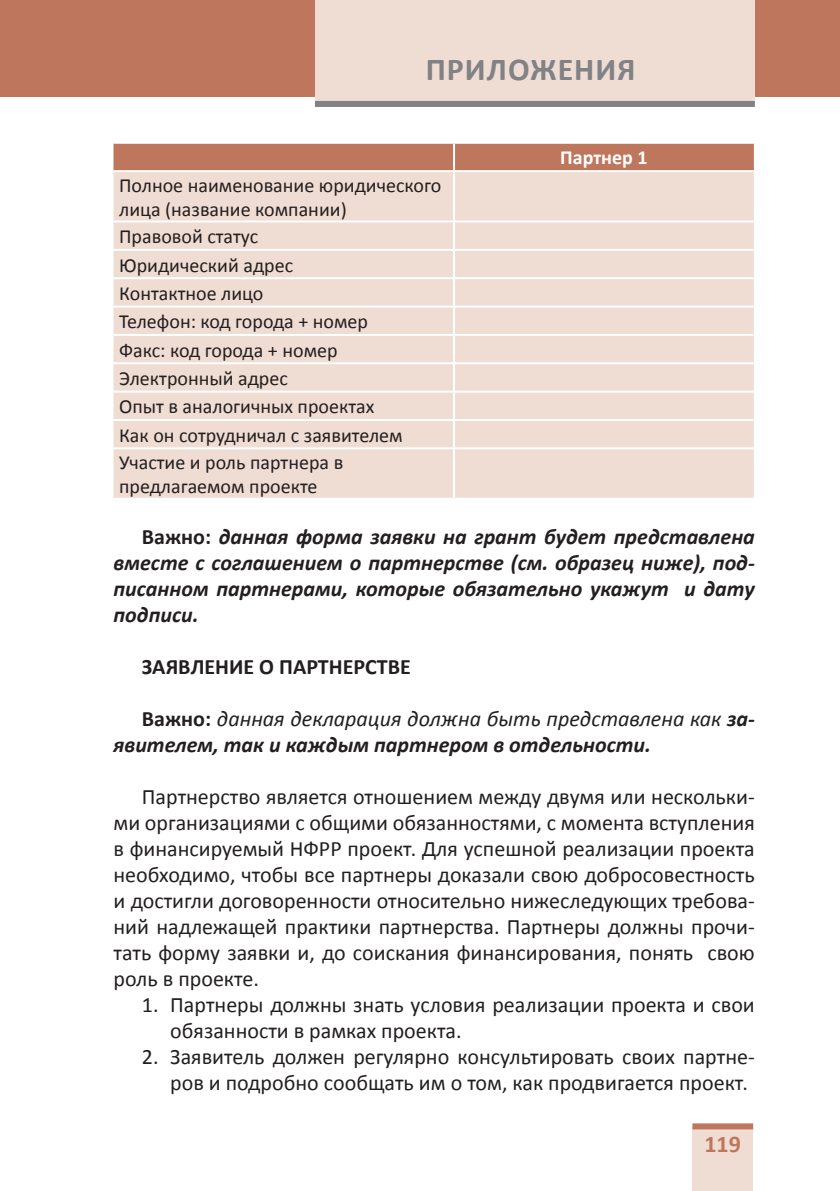
<style>
.page{position:relative;width:840px;height:1191px;background:#fff}
.page>*{position:absolute;margin:0;border:0;box-sizing:border-box;transform-origin:0 0}
.t1{font:700 32px "Calibri";letter-spacing:.03em;color:#808285}
.t2{font:700 24px "Calibri";color:#be765c}
.t3{font:22px/26px "Calibri";color:#231f20}
.t4{font:italic 700 22px/26px "Calibri";color:#231f20;text-align:justify}
.t5{font:700 22px "Calibri";color:#231f20}
.t6{font:20px/28.2px "Calibri";color:#231f20}
.t7{font:700 20px "Calibri";color:#fff}
.s1{font-style:normal}
.s2{font-weight:400}
</style>
<div class="page">
<div style="left:0;top:0;width:839px;height:96px;background:#be765c"></div>
<div style="left:315px;top:0;width:439px;height:103px;background:#efdcd2"></div>
<div style="left:315px;top:101px;width:439px;height:6px;background:#808285"></div>
<div style="left:692px;top:1127px;width:60px;height:64px;background:#efdcd2"></div>
<div style="left:692px;top:1123px;width:60px;height:6px;background:#be765c"></div>
<div style="left:113px;top:144px;width:640px;height:26px;background:#be765c"></div>
<div style="left:113px;top:172px;width:640px;height:326px;background:#efdcd2"></div>
<hr style="left:453px;top:144px;width:2px;height:26px;background:#fff">
<hr style="left:453px;top:172px;width:2px;height:48px;background:#fff">
<hr style="left:113px;top:220px;width:341px;height:2px;background:#fff">
<hr style="left:454px;top:220px;width:299px;height:2px;background:#fff">
<hr style="left:453px;top:222px;width:2px;height:27px;background:#fff">
<hr style="left:113px;top:249px;width:341px;height:2px;background:#fff">
<hr style="left:454px;top:249px;width:299px;height:2px;background:#fff">
<hr style="left:453px;top:251px;width:2px;height:26px;background:#fff">
<hr style="left:113px;top:277px;width:341px;height:2px;background:#fff">
<hr style="left:454px;top:277px;width:299px;height:2px;background:#fff">
<hr style="left:453px;top:279px;width:2px;height:26px;background:#fff">
<hr style="left:113px;top:305px;width:341px;height:2px;background:#fff">
<hr style="left:454px;top:305px;width:299px;height:2px;background:#fff">
<hr style="left:453px;top:307px;width:2px;height:27px;background:#fff">
<hr style="left:113px;top:334px;width:341px;height:2px;background:#fff">
<hr style="left:454px;top:334px;width:299px;height:2px;background:#fff">
<hr style="left:453px;top:336px;width:2px;height:26px;background:#fff">
<hr style="left:113px;top:362px;width:341px;height:2px;background:#fff">
<hr style="left:454px;top:362px;width:299px;height:2px;background:#fff">
<hr style="left:453px;top:364px;width:2px;height:26px;background:#fff">
<hr style="left:113px;top:390px;width:341px;height:2px;background:#fff">
<hr style="left:454px;top:390px;width:299px;height:2px;background:#fff">
<hr style="left:453px;top:392px;width:2px;height:27px;background:#fff">
<hr style="left:113px;top:419px;width:341px;height:2px;background:#fff">
<hr style="left:454px;top:419px;width:299px;height:2px;background:#fff">
<hr style="left:453px;top:421px;width:2px;height:26px;background:#fff">
<hr style="left:113px;top:447px;width:341px;height:2px;background:#fff">
<hr style="left:454px;top:447px;width:299px;height:2px;background:#fff">
<hr style="left:453px;top:449px;width:2px;height:49px;background:#fff">
<h1 class="t1" style="left:425px;top:49px;width:211px">приложения</h1>
<p class="t7" style="left:560px;top:145px;width:89px">Партнер 1</p>
<p class="t6" style="left:119px;top:173px;width:323px;line-height:24px">Полное наименование юридического лица (название компании)</p>
<p class="t6" style="left:119px;top:222px;width:285px">Правовой статус<br>Юридический адрес<br>Контактное лицо<br>Телефон: код города + номер<br>Факс: код города + номер<br>Электронный адрес<br>Опыт в аналогичных проектах<br>Как он сотрудничал с заявителем<br>Участие и роль партнера в</p>
<p class="t6" style="left:119px;top:472px;width:200px">предлагаемом проекте</p>
<p class="t4" style="left:113px;top:523px;width:642px;text-indent:28px"><span class="s1">Важно:</span> данная форма заявки на грант будет представлена вместе с соглашением о партнерстве (см. образец ниже), под&shy;писанном партнерами, которые обязательно укажут и дату подписи.</p>
<p class="t5" style="left:142px;top:652px;width:76px">ЗАЯВЛЕНИЕ</p>
<p class="t5" style="left:259px;top:652px;width:33px">О ПАРТНЕР</p>
<p class="t5" style="left:365px;top:652px;width:45px">СТВЕ</p>
<p class="t4" style="left:113px;top:705px;width:642px;text-indent:28px"><span class="s1">Важно:</span> <span class="s2">данная декларация должна быть представлена как</span> за&shy;явителем, так и каждым партнером в отдельности.</p>
<p class="t3" style="left:113px;top:783px;width:642px;text-align:justify;text-indent:28px">Партнерство является отношением между двумя или нескольки&shy;ми организациями с общими обязанностями, с момента вступления в финансируемый НФРР проект. Для успешной реализации проекта необходимо, чтобы все партнеры доказали свою добросовестность и достигли договоренности относительно нижеследующих требова&shy;ний надлежащей практики партнерства. Партнеры должны прочи&shy;тать форму заявки и, до соискания финансирования, понять свою роль в проекте.</p>
<p class="t3" style="left:170px;top:991px;width:585px;text-indent:-28px">1. Партнеры должны знать условия реализации проекта и свои обязанности в рамках проекта.</p>
<p class="t3" style="left:170px;top:1043px;width:585px;text-indent:-28px">2. Заявитель должен регулярно консультировать своих партне&shy;ров и подробно сообщать им о том, как продвигается проект.</p>
<p class="t2" style="left:704px;top:1128px;width:38px">119</p>
</div>
